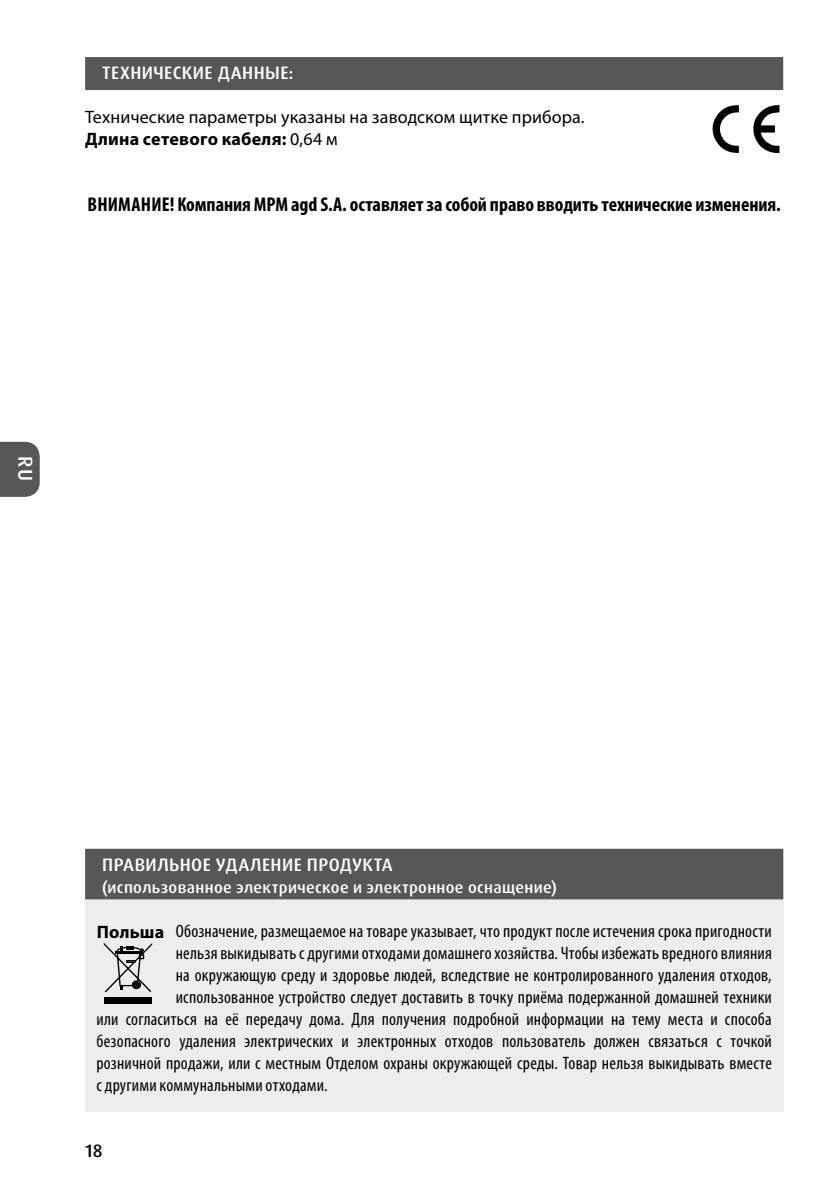
<style>
.page{position:relative;width:840px;height:1191px;background:#fff}
.page>*{position:absolute;margin:0;border:0;box-sizing:border-box;transform-origin:0 0}
.t1{font:700 condensed 20px "Myriad Pro";color:#000}
.t2{font:500 20px "Dax Pro";color:#fff}
.t3{font:condensed 18px "Myriad Pro";letter-spacing:.01em;color:#000}
.t4{font:18px/22px "Myriad Pro";letter-spacing:.005em;color:#000}
.t5{font:500 18px "Dax Pro";letter-spacing:.025em;color:#fff}
.t6{font:500 18px "Dax Pro";color:#000}
.t7{font:500 16px "Dax Pro";letter-spacing:.02em;color:#fff}
.s1{font-weight:700}
.s2{font-weight:700;font-stretch:normal}
</style>
<div class="page">
<svg style="left:0;top:442px;width:40px;height:55px;background:#5f5f5e"></svg>
<div style="left:85px;top:57px;width:697px;height:33px;background:#575756"></div>
<svg style="left:712px;top:105px;width:26px;height:48px"></svg>
<svg style="left:753px;top:105px;width:26px;height:48px"></svg>
<div style="left:85px;top:849px;width:697px;height:262px;background:#ededed"></div>
<div style="left:85px;top:848px;width:697px;height:51px;background:#575756"></div>
<svg style="left:104px;top:943px;width:48px;height:49px"></svg>
<div style="left:104px;top:996px;width:48px;height:7px;background:#000"></div>
<p class="t5" style="left:102px;top:61px;width:193px">ТЕХНИЧЕСКИЕ ДАННЫЕ:</p>
<p class="t4" style="left:85px;top:106px;width:500px">Технические параметры указаны на заводском щитке прибора.<br><span class="s1">Длина сетевого кабеля:</span> 0,64 м</p>
<p class="t1" style="left:88px;top:193px;width:694px">ВНИМАНИЕ! Компания MPM agd S.A. оставляет за собой право вводить технические изменения.</p>
<p class="t2" style="left:38px;top:456px;width:27px;rotate:90deg">RU</p>
<p class="t5" style="left:102px;top:853px;width:292px">ПРАВИЛЬНОЕ УДАЛЕНИЕ ПРОДУКТА</p>
<p class="t7" style="left:102px;top:877px;width:456px">(использованное электрическое и электронное оснащение)</p>
<p class="t3" style="left:97px;top:921px;width:676px"><span class="s2">Польша</span> Oбозначение, размещаемое на товаре указывает, что продукт после истечения срока пригодности</p>
<p class="t3" style="left:176px;top:943px;width:597px">нельзя выкидывать с другими отходами домашнего хозяйства. Чтобы избежать вредного влияния</p>
<p class="t3" style="left:176px;top:965px;width:597px">на окружающую среду и здоровье людей, вследствие не контролированного удаления отходов,</p>
<p class="t3" style="left:176px;top:987px;width:597px">использованное устройство следует доставить в точку приёма подержанной домашней техники</p>
<p class="t3" style="left:96px;top:1009px;width:676px">или согласиться на её передачу дома. Для получения подробной информации на тему места и способа</p>
<p class="t3" style="left:96px;top:1031px;width:676px">безопасного удаления электрических и электронных отходов пользователь должен связаться с точкой</p>
<p class="t3" style="left:96px;top:1053px;width:676px">розничной продажи, или с местным Отделом охраны окружающей среды. Товар нельзя выкидывать вместе</p>
<p class="t3" style="left:96px;top:1075px;width:232px">с другими коммунальными отходами.</p>
<p class="t6" style="left:85px;top:1139px;width:19px">18</p>
</div>
